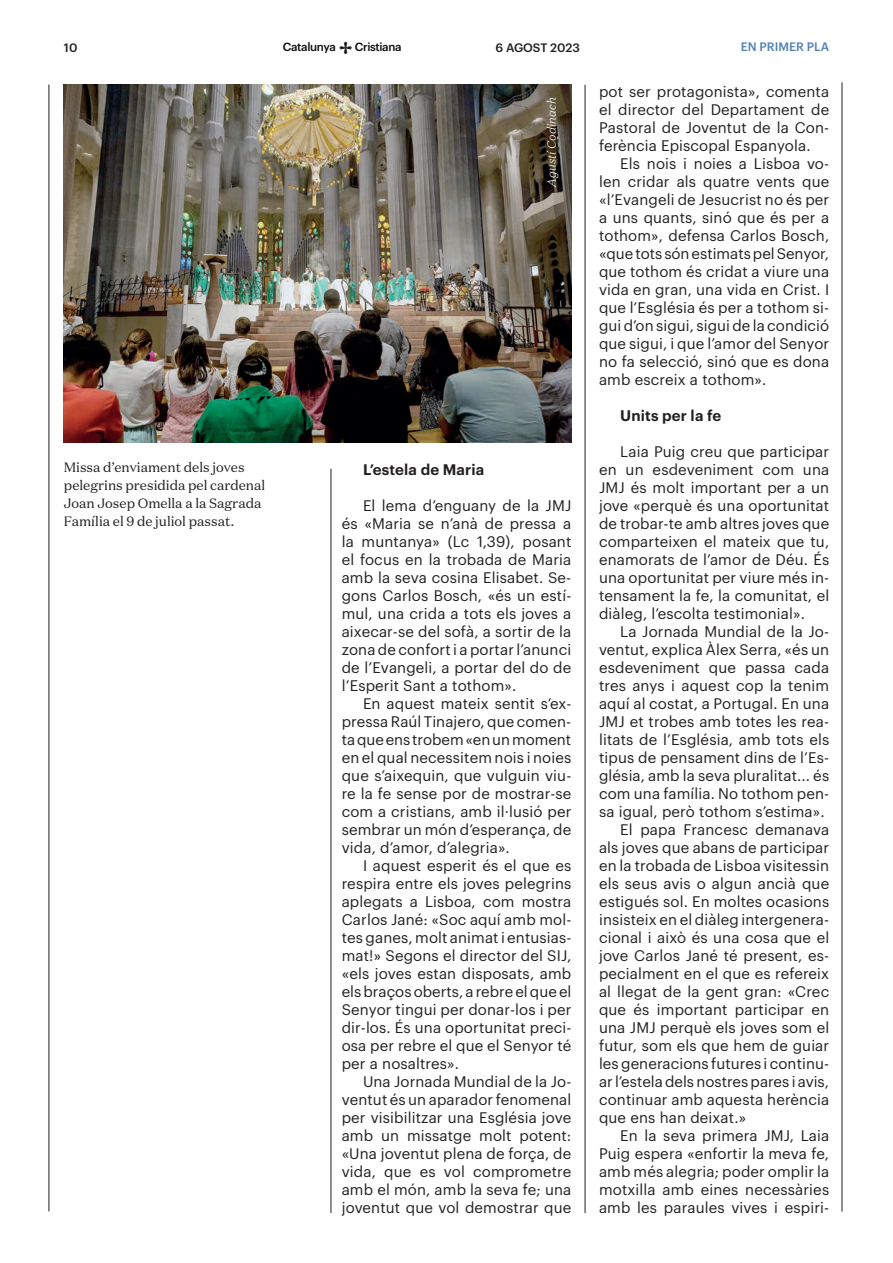
<style>
.page{position:relative;width:893px;height:1263px;background:#fff}
.page>*{position:absolute;margin:0;border:0;box-sizing:border-box;transform-origin:0 0}
.t1{font:15px/18px "Graphik";letter-spacing:.01em;color:#231f20;text-align:justify}
.t2{font:600 15px "Graphik";letter-spacing:.01em;color:#231f20}
.t3{font:13.5px/18px "Domaine Text";color:#231f20}
.t4{font:italic 300 12px "Domaine Text";color:#fff}
.t5{font:500 12px "Graphik";color:#231f20}
.t6{font:500 12px "Graphik";color:#5181b8}
.t7{font:500 11.55px "Graphik";letter-spacing:-.03em;color:#07090c}
</style>
<div class="page">
<hr style="left:49px;top:85px;width:1px;height:1126px;background:#231f20">
<svg style="left:339px;top:42px;width:13px;height:12px"></svg>
<hr style="left:842px;top:82px;width:1px;height:1129px;background:#231f20">
<hr style="left:331px;top:469px;width:1px;height:744px;background:#231f20">
<hr style="left:585px;top:85px;width:1px;height:1128px;background:#231f20">
<img style="left:64px;top:85px;width:507px;height:357px">
<p class="t5" style="left:64px;top:38px;width:15px">10</p>
<p class="t7" style="left:283px;top:38px;width:54px">Catalunya</p>
<p class="t7" style="left:355px;top:38px;width:48px">Cristiana</p>
<p class="t5" style="left:495px;top:38px;width:86px">6 AGOST 2023</p>
<p class="t6" style="left:741px;top:38px;width:90px">EN PRIMER PLA</p>
<p class="t3" style="left:64px;top:458px;width:203px">Missa d’enviament dels joves pelegrins presidida pel cardenal<br>Joan Josep Omella a la Sagrada<br>Família el 9 de juliol passat.</p>
<p class="t4" style="left:544px;top:187px;width:91px;rotate:-90deg">Agustí Codinach</p>
<p class="t2" style="left:363px;top:458px;width:123px">L’estela de Maria</p>
<p class="t1" style="left:342px;top:495px;width:231px;text-indent:21px">El lema d’enguany de la JMJ és «Maria se n’anà de pressa a la muntanya» (Lc 1,39), posant el focus en la trobada de Maria amb la seva cosina Elisabet. Se&shy;gons Carlos Bosch, «és un estí&shy;mul, una crida a tots els joves a aixecar-se del sofà, a sortir de la zona de confort i a portar l’anunci de l’Evangeli, a portar del do de l’Esperit Sant a tothom».</p>
<p class="t1" style="left:342px;top:693px;width:231px;text-indent:21px">En aquest mateix sentit s’ex&shy;pressa Raúl Tinajero, que comen&shy;ta que ens trobem «en un moment en el qual necessitem nois i noies que s’aixequin, que vulguin viu&shy;re la fe sense por de mostrar-se com a cristians, amb il·lusió per sembrar un món d’esperança, de vida, d’amor, d’alegria».</p>
<p class="t1" style="left:342px;top:855px;width:231px;text-indent:21px">I aquest esperit és el que es respira entre els joves pelegrins aplegats a Lisboa, com mostra Carlos Jané: «Soc aquí amb mol&shy;tes ganes, molt animat i entusias&shy;mat!» Segons el director del SIJ, «els joves estan disposats, amb els braços oberts, a rebre el que el Senyor tingui per donar-los i per dir-los. És una oportunitat preci&shy;osa per rebre el que el Senyor té per a nosaltres».</p>
<p class="t1" style="left:342px;top:1071px;width:231px;text-indent:21px">Una Jornada Mundial de la Jo&shy;ventut és un aparador fenomenal per visibilitzar una Església jove amb un missatge molt potent: «Una joventut plena de força, de vida, que es vol comprometre amb el món, amb la seva fe; una joventut que vol demostrar que</p>
<p class="t1" style="left:599px;top:81px;width:232px">pot ser protagonista», comenta el director del Departament de Pastoral de Joventut de la Con&shy;ferència Episcopal Espanyola.</p>
<p class="t1" style="left:599px;top:153px;width:232px;text-indent:21px">Els nois i noies a Lisboa vo&shy;len cridar als quatre vents que «l’Evangeli de Jesucrist no és per a uns quants, sinó que és per a tothom», defensa Carlos Bosch, «que tots són estimats pel Senyor, que tothom és cridat a viure una vida en gran, una vida en Crist. I que l’Església és per a tothom si&shy;gui d’on sigui, sigui de la condició que sigui, i que l’amor del Senyor no fa selecció, sinó que es dona amb escreix a tothom».</p>
<p class="t2" style="left:620px;top:404px;width:103px">Units per la fe</p>
<p class="t1" style="left:599px;top:441px;width:232px;text-indent:21px">Laia Puig creu que participar en un esdeveniment com una JMJ és molt important per a un jove «perquè és una oportunitat de trobar-te amb altres joves que comparteixen el mateix que tu, enamorats de l’amor de Déu. És una oportunitat per viure més in&shy;tensament la fe, la comunitat, el diàleg, l’escolta testimonial».</p>
<p class="t1" style="left:620px;top:621px;width:210px">La Jornada Mundial de la Jo-</p>
<p class="t1" style="left:599px;top:639px;width:232px">ventut, explica Àlex Serra, «és un</p>
<p class="t1" style="left:599px;top:657px;width:232px">esdeveniment que passa cada</p>
<p class="t1" style="left:599px;top:675px;width:232px">tres anys i aquest cop la tenim</p>
<p class="t1" style="left:599px;top:693px;width:232px">aquí al costat, a Portugal. En una</p>
<p class="t1" style="left:599px;top:711px;width:232px">JMJ et trobes amb totes les rea-</p>
<p class="t1" style="left:599px;top:729px;width:232px">litats de l’Església, amb tots els</p>
<p class="t1" style="left:599px;top:747px;width:232px">tipus de pensament dins de l’Es-</p>
<p class="t1" style="left:599px;top:765px;width:232px">glésia, amb la seva pluralitat... és</p>
<p class="t1" style="left:599px;top:783px;width:232px">com una família. No tothom pen-</p>
<p class="t1" style="left:599px;top:801px;width:227px">sa igual, però tothom s’estima».</p>
<p class="t1" style="left:620px;top:819px;width:210px">El papa Francesc demanava</p>
<p class="t1" style="left:599px;top:837px;width:232px">als joves que abans de participar</p>
<p class="t1" style="left:599px;top:855px;width:232px">en la trobada de Lisboa visitessin</p>
<p class="t1" style="left:599px;top:873px;width:232px">els seus avis o algun ancià que</p>
<p class="t1" style="left:599px;top:891px;width:232px">estigués sol. En moltes ocasions</p>
<p class="t1" style="left:599px;top:909px;width:232px">insisteix en el diàleg intergenera-</p>
<p class="t1" style="left:599px;top:927px;width:232px">cional i això és una cosa que el</p>
<p class="t1" style="left:599px;top:945px;width:232px">jove Carlos Jané té present, es-</p>
<p class="t1" style="left:599px;top:963px;width:232px">pecialment en el que es refereix</p>
<p class="t1" style="left:599px;top:981px;width:232px">al llegat de la gent gran: «Crec</p>
<p class="t1" style="left:599px;top:999px;width:232px">que és important participar en</p>
<p class="t1" style="left:599px;top:1017px;width:232px">una JMJ perquè els joves som el</p>
<p class="t1" style="left:599px;top:1035px;width:232px">futur, som els que hem de guiar</p>
<p class="t1" style="left:599px;top:1053px;width:232px">les generacions futures i continu-</p>
<p class="t1" style="left:599px;top:1071px;width:232px">ar l’estela dels nostres pares i avis,</p>
<p class="t1" style="left:599px;top:1089px;width:232px">continuar amb aquesta herència</p>
<p class="t1" style="left:599px;top:1107px;width:149px">que ens han deixat.»</p>
<p class="t1" style="left:620px;top:1125px;width:210px">En la seva primera JMJ, Laia</p>
<p class="t1" style="left:599px;top:1143px;width:232px">Puig espera «enfortir la meva fe,</p>
<p class="t1" style="left:599px;top:1161px;width:232px">amb més alegria; poder omplir la</p>
<p class="t1" style="left:599px;top:1179px;width:232px">motxilla amb eines necessàries</p>
<p class="t1" style="left:599px;top:1197px;width:232px">amb les paraules vives i espiri-</p>
</div>
